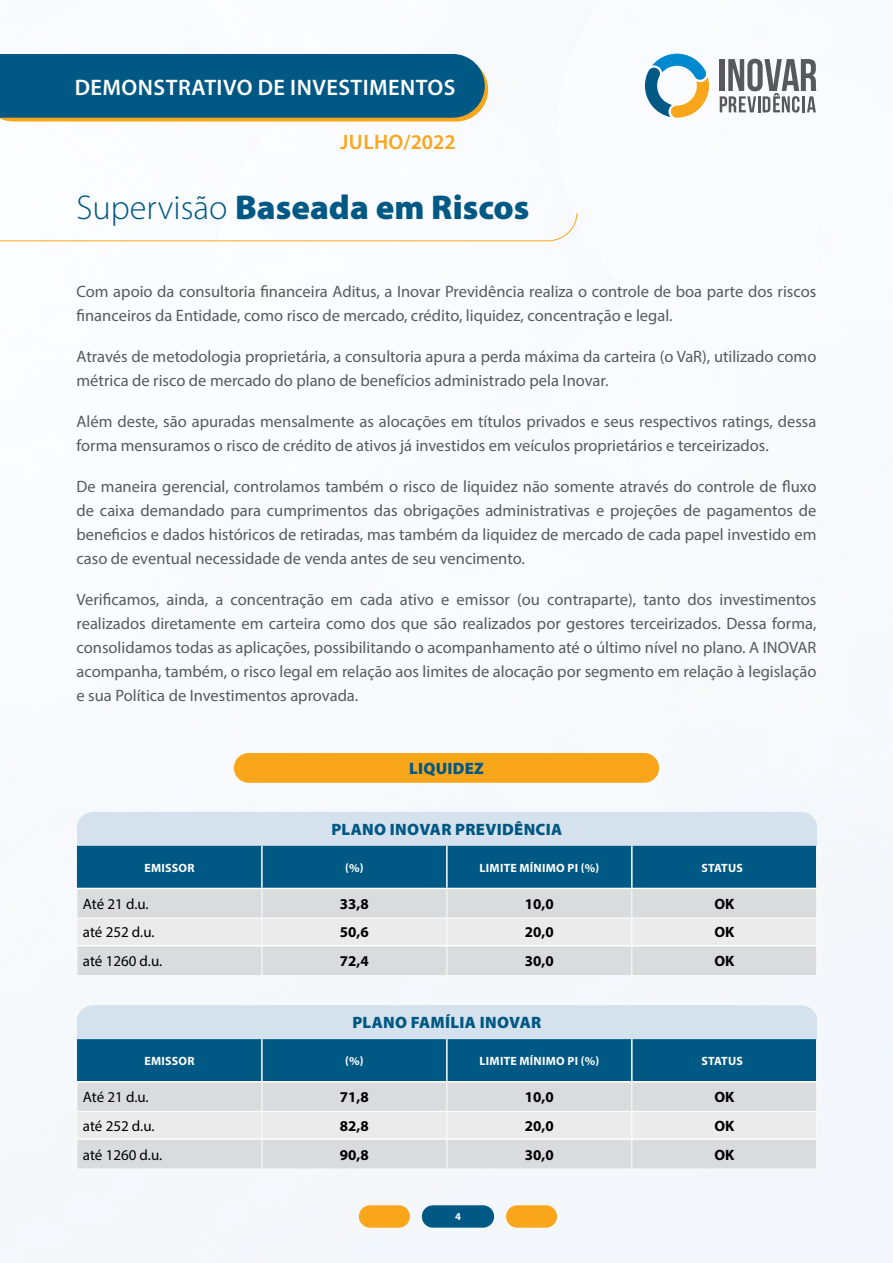
<style>
.page{position:relative;width:893px;height:1263px;background:#fff}
.page>*{position:absolute;margin:0;border:0;box-sizing:border-box;transform-origin:0 0}
.t1{font:900 34.5px "Myriad Pro";color:#005884}
.t2{font:600 22.5px "Myriad Pro";letter-spacing:.02em;color:#fff}
.t3{font:600 21px "Myriad Pro";letter-spacing:.02em;color:#faa61a}
.t4{font:16.5px/24px "Myriad Pro";color:#58595b}
.t5{font:900 16.5px "Myriad Pro";letter-spacing:.02em;color:#005884}
.t6{font:15px "Myriad Pro";color:#000}
.t7{font:700 15px "Myriad Pro";color:#000}
.t8{font:700 12px "Myriad Pro";letter-spacing:.02em;color:#fff}
.t9{font:700 10.5px "Myriad Pro";color:#fff}
.s1{font-weight:300}
</style>
<div class="page">
<img style="left:0;top:53px;width:893px;height:1209px">
<svg style="left:0;top:54px;width:488px;height:67px;background:#0f5d7f"></svg>
<div style="left:422px;top:1205px;width:72px;height:23px;background:#005884;border-radius:11px"></div>
<div style="left:506px;top:1205px;width:51px;height:23px;background:#faa61a;border-radius:11px"></div>
<div style="left:359px;top:1205px;width:51px;height:23px;background:#faa61a;border-radius:11px"></div>
<svg style="left:720px;top:59px;width:96px;height:54px"></svg>
<svg style="left:645px;top:54px;width:64px;height:64px"></svg>
<div style="left:234px;top:753px;width:425px;height:30px;background:#faa61a;border-radius:15px"></div>
<svg style="left:0;top:213px;width:577px;height:28px"></svg>
<div style="left:77px;top:812px;width:740px;height:34px;background:#d5e2ed"></div>
<hr style="left:816px;top:846px;width:2px;height:42px;background:#fff">
<hr style="left:632px;top:888px;width:186px;height:1px;background:#fff">
<svg style="left:77px;top:846px;width:740px;height:129px;background:#98b5c4"></svg>
<hr style="left:77px;top:975px;width:185px;height:1px;background:#fff">
<hr style="left:262px;top:975px;width:185px;height:1px;background:#fff">
<hr style="left:447px;top:975px;width:185px;height:1px;background:#fff">
<hr style="left:632px;top:975px;width:185px;height:1px;background:#fff">
<hr style="left:446px;top:846px;width:2px;height:42px;background:#fff">
<div style="left:77px;top:1005px;width:740px;height:34px;background:#d5e2ed"></div>
<hr style="left:816px;top:1039px;width:2px;height:42px;background:#fff">
<hr style="left:632px;top:1081px;width:186px;height:1px;background:#fff">
<svg style="left:77px;top:1039px;width:740px;height:130px;background:#99b5c4"></svg>
<hr style="left:816px;top:1139px;width:1px;height:30px;background:#fff">
<hr style="left:77px;top:1169px;width:185px;height:1px;background:#fff">
<hr style="left:262px;top:1169px;width:185px;height:1px;background:#fff">
<hr style="left:447px;top:1169px;width:185px;height:1px;background:#fff">
<hr style="left:632px;top:1169px;width:185px;height:1px;background:#fff">
<hr style="left:446px;top:1039px;width:2px;height:42px;background:#fff">
<h2 class="t2" style="left:75px;top:73px;width:382px">DEMONSTRATIVO DE INVESTIMENTOS</h2>
<p class="t3" style="left:340px;top:128px;width:117px">JULHO/2022</p>
<h1 class="t1" style="left:77px;top:184px;width:454px"><span class="s1">Supervisão</span> Baseada em Riscos</h1>
<p class="t4" style="left:77px;top:279px;width:741px">Com apoio da consultoria financeira Aditus, a Inovar Previdência realiza o controle de boa parte dos riscos financeiros da Entidade, como risco de mercado, crédito, liquidez, concentração e legal.</p>
<p class="t4" style="left:77px;top:344px;width:741px">Através de metodologia proprietária, a consultoria apura a perda máxima da carteira (o VaR), utilizado como métrica de risco de mercado do plano de benefícios administrado pela Inovar.</p>
<p class="t4" style="left:77px;top:409px;width:741px">Além deste, são apuradas mensalmente as alocações em títulos privados e seus respectivos ratings, dessa forma mensuramos o risco de crédito de ativos já investidos em veículos proprietários e terceirizados.</p>
<p class="t4" style="left:77px;top:474px;width:741px;text-align:justify">De maneira gerencial, controlamos também o risco de liquidez não somente através do controle de fluxo de caixa demandado para cumprimentos das obrigações administrativas e projeções de pagamentos de beneficios e dados históricos de retiradas, mas também da liquidez de mercado de cada papel investido em caso de eventual necessidade de venda antes de seu vencimento.</p>
<p class="t4" style="left:77px;top:588px;width:741px;text-align:justify">Verificamos, ainda, a concentração em cada ativo e emissor (ou contraparte), tanto dos investimentos realizados diretamente em carteira como dos que são realizados por gestores terceirizados. Dessa forma, consolidamos todas as aplicações, possibilitando o acompanhamento até o último nível no plano. A INOVAR acompanha, também, o risco legal em relação aos limites de alocação por segmento em relação à legislação e sua Política de Investimentos aprovada.</p>
<p class="t5" style="left:409px;top:757px;width:77px">LIQUIDEZ</p>
<p class="t5" style="left:331px;top:818px;width:233px">PLANO INOVAR PREVIDÊNCIA</p>
<p class="t8" style="left:144px;top:860px;width:52px">EMISSOR</p>
<p class="t8" style="left:345px;top:860px;width:20px">(%)</p>
<p class="t8" style="left:480px;top:860px;width:121px">LIMITE MÍNIMO PI (%)</p>
<p class="t8" style="left:701px;top:860px;width:43px">STATUS</p>
<p class="t6" style="left:83px;top:894px;width:67px">Até 21 d.u.</p>
<p class="t7" style="left:340px;top:894px;width:30px">33,8</p>
<p class="t7" style="left:525px;top:894px;width:30px">10,0</p>
<p class="t7" style="left:714px;top:894px;width:21px">OK</p>
<p class="t6" style="left:83px;top:923px;width:73px">até 252 d.u.</p>
<p class="t7" style="left:340px;top:923px;width:30px">50,6</p>
<p class="t7" style="left:525px;top:923px;width:30px">20,0</p>
<p class="t7" style="left:714px;top:923px;width:21px">OK</p>
<p class="t6" style="left:83px;top:952px;width:81px">até 1260 d.u.</p>
<p class="t7" style="left:340px;top:951px;width:30px">72,4</p>
<p class="t7" style="left:525px;top:951px;width:30px">30,0</p>
<p class="t7" style="left:714px;top:951px;width:21px">OK</p>
<p class="t5" style="left:352px;top:1012px;width:191px">PLANO FAMÍLIA INOVAR</p>
<p class="t8" style="left:144px;top:1053px;width:52px">EMISSOR</p>
<p class="t8" style="left:345px;top:1053px;width:20px">(%)</p>
<p class="t8" style="left:480px;top:1053px;width:121px">LIMITE MÍNIMO PI (%)</p>
<p class="t8" style="left:701px;top:1053px;width:43px">STATUS</p>
<p class="t6" style="left:83px;top:1088px;width:67px">Até 21 d.u.</p>
<p class="t7" style="left:340px;top:1087px;width:30px">71,8</p>
<p class="t7" style="left:525px;top:1087px;width:30px">10,0</p>
<p class="t7" style="left:714px;top:1087px;width:21px">OK</p>
<p class="t6" style="left:83px;top:1116px;width:73px">até 252 d.u.</p>
<p class="t7" style="left:340px;top:1116px;width:30px">82,8</p>
<p class="t7" style="left:525px;top:1116px;width:30px">20,0</p>
<p class="t7" style="left:714px;top:1116px;width:21px">OK</p>
<p class="t6" style="left:83px;top:1145px;width:81px">até 1260 d.u.</p>
<p class="t7" style="left:340px;top:1145px;width:30px">90,8</p>
<p class="t7" style="left:525px;top:1145px;width:30px">30,0</p>
<p class="t7" style="left:714px;top:1145px;width:21px">OK</p>
<p class="t9" style="left:455px;top:1209px;width:7px">4</p>
</div>
